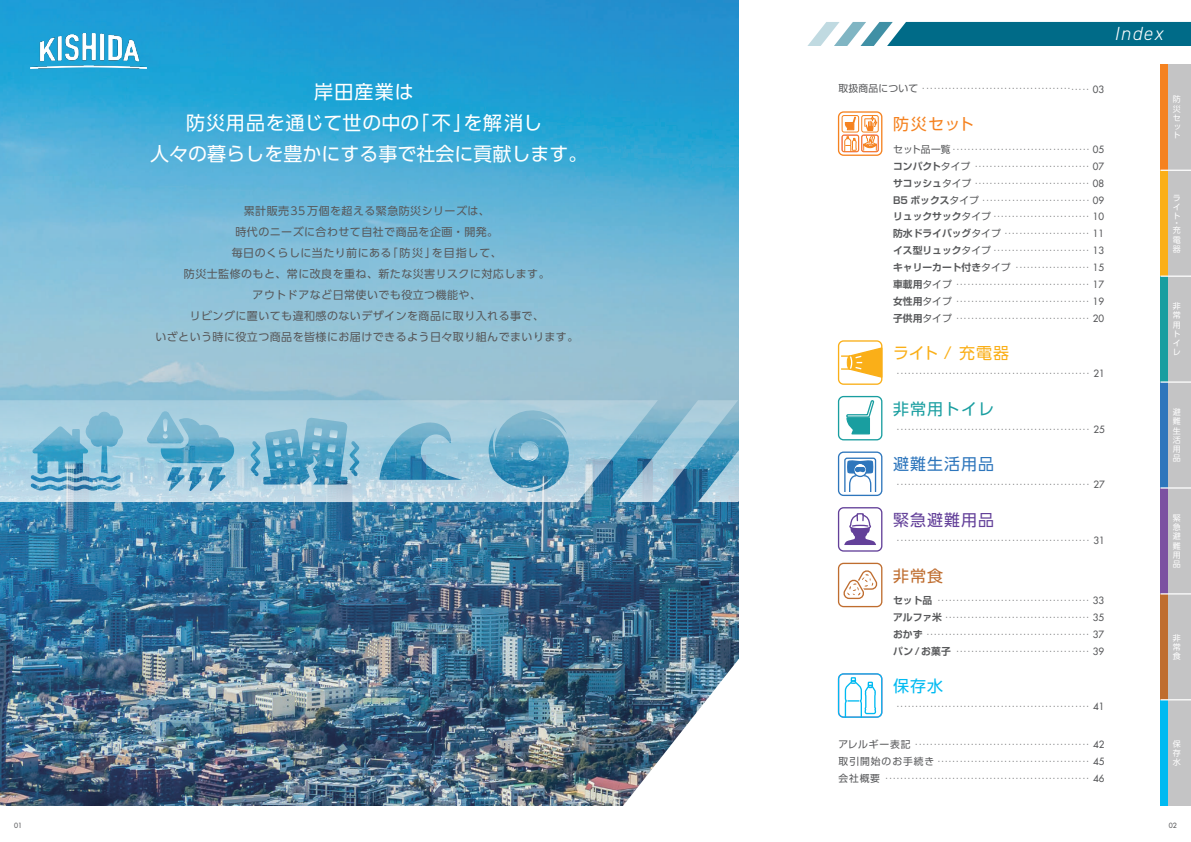
<style>
.page{position:relative;width:1191px;height:842px;background:#fff}
.page>*{position:absolute;margin:0;border:0;box-sizing:border-box;transform-origin:0 0}
.t1{font:19px/31px "UD Shin Go Pro";color:#fff;text-align:center}
.t2{font:italic 300 19px "DIN2014";letter-spacing:.08em;color:#fff}
.t3{font:16px "UD Shin Go Pro";letter-spacing:.02em;color:#faaf18}
.t4{font:16px "UD Shin Go Pro";letter-spacing:.06em;color:#199ea0}
.t5{font:16px "UD Shin Go Pro";letter-spacing:.06em;color:#2e76bc}
.t6{font:16px "UD Shin Go Pro";letter-spacing:.06em;color:#634099}
.t7{font:16px "UD Shin Go Pro";letter-spacing:.05em;color:#f58220}
.t8{font:16px "UD Shin Go Pro";color:#bf6d2f}
.t9{font:16px "UD Shin Go Pro";color:#00baf1}
.t10{font:11px/21px "UD Shin Go Pro";letter-spacing:.04em;color:#57585a;text-align:center}
.t11{font:300 expanded 9.8px/16.9px "Shin Go Pro";color:#57585a;text-align:justify}
.t12{font:8px/9.1px "UD Shin Go Pro";color:#fff;text-align:justify}
.t13{font:7px "Futura";color:#57585a}
.s1{font-weight:400;font-stretch:normal}
.s2{font-family:"Futura";font-weight:400;font-stretch:normal}
.s3{font-family:"Shin Go Pro De";font-weight:700;font-stretch:normal}
</style>
<div class="page">
<img style="left:0;top:0;width:738px;height:806px">
<svg style="left:0;top:400px;width:618px;height:102px;background:#90c0d6"></svg>
<svg style="left:329px;top:430px;width:9px;height:8px"></svg>
<svg style="left:163px;top:419px;width:5px;height:19px"></svg>
<svg style="left:618px;top:400px;width:121px;height:102px;background:#7db0ca"></svg>
<img style="left:616px;top:653px;width:123px;height:153px">
<div style="left:1160px;top:170px;width:8px;height:106px;background:#faaf18"></div>
<div style="left:1160px;top:276px;width:8px;height:106px;background:#199ea0"></div>
<div style="left:1160px;top:382px;width:8px;height:106px;background:#2e76bc"></div>
<div style="left:1160px;top:488px;width:8px;height:106px;background:#7c51a1"></div>
<div style="left:1160px;top:594px;width:8px;height:106px;background:#bf6d2f"></div>
<div style="left:1160px;top:700px;width:8px;height:106px;background:#00baf1"></div>
<div style="left:838px;top:340px;width:44px;height:45px;border:1px solid #faaf18;border-radius:5px"></div>
<hr style="left:847px;top:356px;width:4px;height:13px;background:#fac14d;border-radius:50%">
<div style="left:847px;top:356px;width:5px;height:13px;border:1px solid #faaf18;border-radius:50%"></div>
<svg style="left:848px;top:346px;width:35px;height:33px"></svg>
<div style="left:838px;top:396px;width:44px;height:44px;border:1px solid #199ea0;border-radius:5px"></div>
<svg style="left:846px;top:400px;width:29px;height:35px"></svg>
<div style="left:838px;top:111px;width:44px;height:45px;border:1px solid #f58220;border-radius:5px"></div>
<div style="left:838px;top:451px;width:44px;height:45px;border:1px solid #2e76bc;border-radius:5px"></div>
<svg style="left:844px;top:457px;width:33px;height:34px"></svg>
<div style="left:838px;top:507px;width:44px;height:45px;border:1px solid #634099;border-radius:5px"></div>
<svg style="left:844px;top:513px;width:32px;height:32px"></svg>
<div style="left:838px;top:563px;width:44px;height:44px;border:1px solid #bf6d2f;border-radius:5px"></div>
<svg style="left:843px;top:570px;width:35px;height:30px"></svg>
<div style="left:838px;top:673px;width:44px;height:45px;border:1px solid #00baf1;border-radius:5px"></div>
<svg style="left:844px;top:677px;width:32px;height:40px"></svg>
<div style="left:841px;top:115px;width:18px;height:17px;border:1px solid #f58220;border-radius:2px"></div>
<div style="left:842px;top:135px;width:17px;height:17px;border:1px solid #ef59a1;border-radius:2px"></div>
<div style="left:841px;top:135px;width:18px;height:17px;border:1px solid #f58220;border-radius:2px"></div>
<svg style="left:844px;top:117px;width:12px;height:35px"></svg>
<div style="left:861px;top:115px;width:17px;height:17px;border:1px solid #f58220;border-radius:2px"></div>
<div style="left:861px;top:135px;width:17px;height:17px;border:1px solid #f58220;border-radius:2px"></div>
<svg style="left:863px;top:116px;width:14px;height:35px"></svg>
<img style="left:31px;top:34px;width:116px;height:34px">
<div style="left:1168px;top:64px;width:23px;height:106px;background:#c4c4c5"></div>
<div style="left:1168px;top:170px;width:23px;height:106px;background:#c4c4c5"></div>
<div style="left:1168px;top:276px;width:23px;height:106px;background:#c4c4c5"></div>
<div style="left:1168px;top:382px;width:23px;height:106px;background:#c4c4c5"></div>
<div style="left:1168px;top:594px;width:23px;height:106px;background:#c4c4c5"></div>
<div style="left:1168px;top:700px;width:23px;height:106px;background:#c4c4c5"></div>
<div style="left:1168px;top:488px;width:23px;height:106px;background:#c4c4c5"></div>
<svg style="left:807px;top:22px;width:384px;height:24px;background:#2e869d"></svg>
<div style="left:1160px;top:64px;width:8px;height:106px;background:#f58220"></div>
<hr style="left:1160px;top:170px;width:31px;height:1px;background:#fff">
<hr style="left:1160px;top:276px;width:31px;height:1px;background:#fff">
<hr style="left:1160px;top:381px;width:31px;height:2px;background:#fff">
<hr style="left:1160px;top:487px;width:31px;height:2px;background:#fff">
<hr style="left:1160px;top:593px;width:31px;height:1px;background:#fff">
<hr style="left:1160px;top:699px;width:31px;height:1px;background:#fff">
<h1 class="t1" style="left:150px;top:75px;width:438px">岸田産業は<br>防災用品を通じて世の中の「不」を解消し<br>人々の暮らしを豊かにする事で社会に貢献します。</h1>
<p class="t10" style="left:155px;top:200px;width:424px">累計販売35万個を超える緊急防災シリーズは、<br>時代のニーズに合わせて自社で商品を企画・開発。<br>毎日のくらしに当たり前にある「防災」を目指して、<br>防災士監修のもと、常に改良を重ね、新たな災害リスクに対応します。<br>アウトドアなど日常使いでも役立つ機能や、<br>リビングに置いても違和感のないデザインを商品に取り入れる事で、<br>いざという時に役立つ商品を皆様にお届けできるよう日々取り組んでまいります。</p>
<h1 class="t2" style="left:1114px;top:22px;width:50px">Index</h1>
<p class="t11" style="left:838px;top:79px;width:267px"><span class="s1">取扱商品について</span>・・・・・・・・・・・・・・・・・・・・・・・・・・・・・・・・・・・・・・・・・・・・・ <span class="s2">03</span></p>
<h2 class="t7" style="left:893px;top:111px;width:83px">防災セット</h2>
<p class="t11" style="left:893px;top:140px;width:212px"><span class="s1">セット品一覧</span>・・・・・・・・・・・・・・・・・・・・・・・・・・・・・・・・・・・・・ <span class="s2">05</span><span class="s3">コンパクト</span><span class="s1">タイプ</span>・・・・・・・・・・・・・・・・・・・・・・・・・・・・・・・ <span class="s2">07</span><span class="s3">サコッシュ</span><span class="s1">タイプ</span>・・・・・・・・・・・・・・・・・・・・・・・・・・・・・・・ <span class="s2">08<br></span><span class="s3">B5 ボックス</span><span class="s1">タイプ</span>・・・・・・・・・・・・・・・・・・・・・・・・・・・・・ <span class="s2">09</span><span class="s3">リュックサック</span><span class="s1">タイプ</span>・・・・・・・・・・・・・・・・・・・・・・・・・・ <span class="s2">10</span><span class="s3">防水ドライバッグ</span><span class="s1">タイプ</span>・・・・・・・・・・・・・・・・・・・・・・・ <span class="s2">1 1</span><span class="s3">イス型リュック</span><span class="s1">タイプ</span>・・・・・・・・・・・・・・・・・・・・・・・・・・ <span class="s2">13</span><span class="s3">キャリーカート付き</span><span class="s1">タイプ</span>・・・・・・・・・・・・・・・・・・・・ <span class="s2">15</span><span class="s3">車載用</span><span class="s1">タイプ</span>・・・・・・・・・・・・・・・・・・・・・・・・・・・・・・・・・・・・ <span class="s2">17</span><span class="s3">女性用</span><span class="s1">タイプ</span>・・・・・・・・・・・・・・・・・・・・・・・・・・・・・・・・・・・・ <span class="s2">19</span><span class="s3">子供用</span><span class="s1">タイプ</span>・・・・・・・・・・・・・・・・・・・・・・・・・・・・・・・・・・・・ <span class="s2">20</span></p>
<h2 class="t3" style="left:893px;top:340px;width:117px">ライト / 充電器</h2>
<p class="t11" style="left:893px;top:364px;width:213px">・・・・・・・・・・・・・・・・・・・・・・・・・・・・・・・・・・・・・・・・・・・・・・・・・・・・ <span class="s2">21</span></p>
<h2 class="t4" style="left:893px;top:396px;width:102px">非常用トイレ</h2>
<p class="t11" style="left:893px;top:419px;width:213px">・・・・・・・・・・・・・・・・・・・・・・・・・・・・・・・・・・・・・・・・・・・・・・・・・・・・ <span class="s2">25</span></p>
<h2 class="t5" style="left:893px;top:451px;width:102px">避難生活用品</h2>
<p class="t11" style="left:893px;top:475px;width:213px">・・・・・・・・・・・・・・・・・・・・・・・・・・・・・・・・・・・・・・・・・・・・・・・・・・・・ <span class="s2">27</span></p>
<h2 class="t6" style="left:893px;top:507px;width:102px">緊急避難用品</h2>
<p class="t11" style="left:893px;top:531px;width:213px">・・・・・・・・・・・・・・・・・・・・・・・・・・・・・・・・・・・・・・・・・・・・・・・・・・・・ <span class="s2">31</span></p>
<h2 class="t8" style="left:893px;top:563px;width:51px">非常食</h2>
<p class="t11" style="left:893px;top:591px;width:212px"><span class="s3">セット品</span>・・・・・・・・・・・・・・・・・・・・・・・・・・・・・・・・・・・・・・・・・ <span class="s2">33</span><span class="s3">アルファ米</span>・・・・・・・・・・・・・・・・・・・・・・・・・・・・・・・・・・・・・・・ <span class="s2">35</span><span class="s3">おかず</span>・・・・・・・・・・・・・・・・・・・・・・・・・・・・・・・・・・・・・・・・・・・・ <span class="s2">37</span><span class="s3">パン/お菓子</span>・・・・・・・・・・・・・・・・・・・・・・・・・・・・・・・・・・・・ <span class="s2">39</span></p>
<h2 class="t9" style="left:893px;top:673px;width:51px">保存水</h2>
<p class="t11" style="left:893px;top:697px;width:213px">・・・・・・・・・・・・・・・・・・・・・・・・・・・・・・・・・・・・・・・・・・・・・・・・・・・・ <span class="s2">41</span></p>
<p class="t11" style="left:838px;top:735px;width:267px"><span class="s1">アレルギー表記</span>・・・・・・・・・・・・・・・・・・・・・・・・・・・・・・・・・・・・・・・・・・・・・・・ <span class="s2">42</span><span class="s1">取引開始のお手続き</span>・・・・・・・・・・・・・・・・・・・・・・・・・・・・・・・・・・・・・・・・・ <span class="s2">45</span><span class="s1">会社概要</span>・・・・・・・・・・・・・・・・・・・・・・・・・・・・・・・・・・・・・・・・・・・・・・・・・・・・・・・ <span class="s2">46</span></p>
<p class="t12" style="left:1172px;top:94px;width:9px">防災セット</p>
<p class="t12" style="left:1172px;top:193px;width:9px">ライト</p>
<p class="t12" style="left:1172px;top:219px;width:9px;line-height:7.1px">・充</p>
<p class="t12" style="left:1172px;top:235px;width:9px">電器</p>
<p class="t12" style="left:1172px;top:302px;width:9px">非常用トイレ</p>
<p class="t12" style="left:1172px;top:407px;width:9px">避難生活用品</p>
<p class="t12" style="left:1172px;top:513px;width:9px">緊急避難用品</p>
<p class="t12" style="left:1172px;top:633px;width:9px">非常食</p>
<p class="t12" style="left:1172px;top:739px;width:9px">保存水</p>
<p class="t13" style="left:14px;top:821px;width:9px">01</p>
<p class="t13" style="left:1168px;top:821px;width:9px">02</p>
</div>
